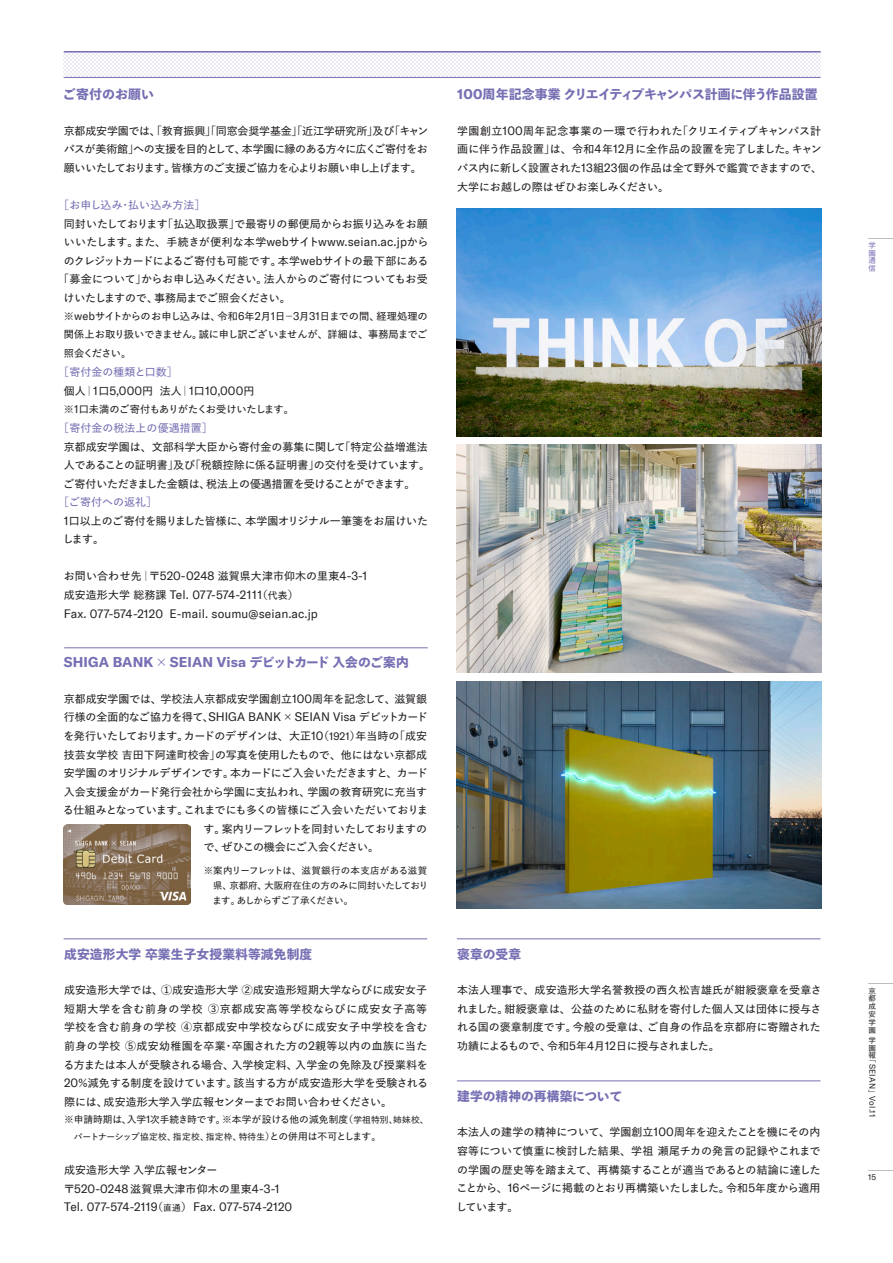
<style>
.page{position:relative;width:893px;height:1263px;background:#fff}
.page>*{position:absolute;margin:0;border:0;box-sizing:border-box;transform-origin:0 0}
.見出し{font:700 14.1px "GT America";letter-spacing:.01em;color:#756fb3}
.見出し-2{font:12.9px "Yu Gothic Std E";letter-spacing:-.005em;color:#756fb3}
.見出し-3{font:12.75px "Yu Gothic Std E";letter-spacing:.01em;color:#756fb3}
.t1{font:12px "GT America";letter-spacing:.01em;color:#231f20}
.t2{font:10.95px/18.6px "Yu Gothic Std D";letter-spacing:-.015em;color:#231f20;text-align:justify}
.t3{font:10.95px "Yu Gothic Std D";letter-spacing:-.04em;color:#231f20}
.t4{font:10.95px "Yu Gothic Std D";letter-spacing:.01em;color:#756fb3}
.t5{font:10.95px "Yu Gothic Std D";letter-spacing:.01em;color:#231f20}
.t6{font:10.95px "Yu Gothic Std D";letter-spacing:-.065em;color:#231f20}
.t7{font:10.95px "Yu Gothic Std D";letter-spacing:-.05em;color:#231f20}
.t8{font:10.95px "Yu Gothic Std D";letter-spacing:-.045em;color:#231f20}
.t9{font:10.2px/18.6px "Yu Gothic Std D";letter-spacing:-.015em;color:#231f20;text-align:justify}
.t10{font:9.75px "Yu Gothic Std D";letter-spacing:-.01em;color:#231f20}
.t11{font:9.45px/15px "Yu Gothic Std D";letter-spacing:-.015em;color:#231f20;text-align:justify}
.t12{font:8.7px "Yu Gothic Std D";letter-spacing:.01em;color:#231f20}
.t13{font:8.25px "GT America";letter-spacing:.035em;color:#231f20}
.t14{font:7.5px/7.8px "Yu Gothic Std D";color:#231f20;text-align:justify}
.t15{font:7.5px/7.8px "Yu Gothic Std D";color:#756fb3;text-align:justify}
.t16{font:7.5px "Yu Gothic Std D";color:#231f20;scale:5.5 1}
.s1{font-family:"GT America";font-size:12px}
.s2{font-family:"GT America";font-size:11.25px}
.s3{font-family:"Yu Gothic Std D";font-size:10.95px}
.s4{font-family:"Yu Gothic Std D";font-size:9.9px}
.s5{font-family:"Yu Gothic Std E";font-weight:400;font-size:12.75px}
.s6{font-family:"GT America";font-size:10.8px}
.s7{font-size:8.7px}
.s8{font-size:9.75px}
.s9{font-family:"Yu Gothic Std D";font-size:8.7px}
.s10{font-family:"GT America";font-weight:700;font-size:14.1px}
</style>
<div class="page">
<img style="left:64px;top:824px;width:127px;height:80px">
<div style="left:64px;top:52px;width:757px;height:25px;background:linear-gradient(to right,#f5f5f9,#f5f5f9)"></div>
<hr style="left:64px;top:77px;width:757px;height:1px;background:#756fb3">
<hr style="left:64px;top:51px;width:757px;height:2px;background:#756fb3">
<hr style="left:64px;top:938px;width:363px;height:1px;background:#756fb3">
<hr style="left:457px;top:938px;width:363px;height:1px;background:#756fb3">
<hr style="left:457px;top:1081px;width:363px;height:1px;background:#756fb3">
<hr style="left:64px;top:647px;width:364px;height:1px;background:#756fb3">
<img style="left:457px;top:209px;width:364px;height:227px">
<img style="left:457px;top:445px;width:364px;height:227px">
<img style="left:457px;top:681px;width:364px;height:228px">
<p class="見出し-2" style="left:63px;top:85px;width:92px">ご寄付のお願い</p>
<p class="t2" style="left:64px;top:121px;width:366px">京都成安学園では、「教育振興」「同窓会奨学基金」「近江学研究所」及び「キャンパスが美術館」への支援を目的として、本学園に縁のある方々に広くご寄付をお願いいたしております。皆様方のご支援ご協力を心よりお願い申し上げます。</p>
<p class="t4" style="left:58px;top:197px;width:149px">［お申し込み・払い込み方法］</p>
<p class="t2" style="left:64px;top:214px;width:365px">同封いたしております「払込取扱票」で最寄りの郵便局からお振り込みをお願</p>
<p class="t2" style="left:64px;top:232px;width:366px">いいたします。また、手続きが便利な本学<span class="s1">web</span>サイト<span class="s1">www.seian.ac.jp</span>から</p>
<p class="t7" style="left:64px;top:253px;width:366px">のクレジットカードによるご寄付も可能です。本学<span class="s1">web</span>サイトの最下部にある</p>
<p class="t2" style="left:58px;top:270px;width:371px">「募金について」からお申し込みください。法人からのご寄付についてもお受</p>
<p class="t3" style="left:64px;top:290px;width:229px">けいたしますので、事務局までご照会ください。</p>
<p class="t9" style="left:64px;top:306px;width:365px">※<span class="s2">web</span>サイトからのお申し込みは、令和<span class="s2">6</span>年<span class="s2">2</span>月<span class="s2">1</span>日－<span class="s2">3</span>月<span class="s2">31</span>日までの間、経理処理の関係上お取り扱いできません。誠に申し訳ございませんが、詳細は、事務局までご照会ください。</p>
<p class="t4" style="left:58px;top:364px;width:121px">［寄付金の種類と口数］</p>
<p class="t1" style="left:64px;top:383px;width:192px"><span class="s3">個人｜</span>1<span class="s3">口</span>5,000<span class="s3">円 法人｜</span>1<span class="s3">口</span>10,000<span class="s3">円</span></p>
<p class="t9" style="left:64px;top:399px;width:232px">※<span class="s2">1</span>口未満のご寄付もありがたくお受けいたします。</p>
<p class="t4" style="left:58px;top:420px;width:156px">［寄付金の税法上の優遇措置］</p>
<p class="t2" style="left:63px;top:437px;width:368px;text-align:left">京都成安学園は、文部科学大臣から寄付金の募集に関して「特定公益増進法人であることの証明書」及び「税額控除に係る証明書」の交付を受けています。ご寄付いただきました金額は、税法上の優遇措置を受けることができます。</p>
<p class="t4" style="left:58px;top:494px;width:100px">［ご寄付への返礼］</p>
<p class="t2" style="left:63px;top:511px;width:367px"><span class="s1">1</span>口以上のご寄付を賜りました皆様に、本学園オリジナル一筆箋をお届けいたします。</p>
<p class="t5" style="left:64px;top:568px;width:305px">お問い合わせ先｜〒<span class="s1">520-0248</span> 滋賀県大津市仰木の里東<span class="s1">4-3-1</span></p>
<p class="t1" style="left:64px;top:588px;width:236px"><span class="s3">成安造形大学総務課</span> Tel. 077-574-2111<span class="s3">（</span><span class="s4">代表</span><span class="s3">）</span></p>
<p class="t1" style="left:64px;top:606px;width:256px">Fax. 077-574-2120 E-mail. soumu@seian.ac.jp</p>
<p class="見出し" style="left:64px;top:653px;width:346px">SHIGA BANK <span class="s5">×</span> SEIAN Visa <span class="s5">デビットカード入会のご案内</span></p>
<p class="t2" style="left:64px;top:689px;width:365px">京都成安学園では、学校法人京都成安学園創立<span class="s1">100</span>周年を記念して、滋賀銀</p>
<p class="t3" style="left:64px;top:709px;width:366px">行様の全面的なご協力を得て、<span class="s1">SHIGA BANK</span> × <span class="s1">SEIAN Visa</span> デビットカード</p>
<p class="t2" style="left:63px;top:726px;width:365px">を発行いたしております。カードのデザインは、大正<span class="s1">10</span>（<span class="s6">1921</span>）年当時の「成安</p>
<p class="t2" style="left:64px;top:745px;width:365px">技芸女学校吉田下阿達町校舎」の写真を使用したもので、他にはない京都成</p>
<p class="t3" style="left:64px;top:765px;width:366px">安学園のオリジナルデザインです。本カードにご入会いただきますと、カード</p>
<p class="t2" style="left:64px;top:782px;width:365px">入会支援金がカード発行会社から学園に支払われ、学園の教育研究に充当す</p>
<p class="t8" style="left:63px;top:802px;width:367px">る仕組みとなっています。これまでにも多くの皆様にご入会いただいておりま</p>
<p class="t6" style="left:204px;top:821px;width:225px">す。案内リーフレットを同封いたしておりますの</p>
<p class="t6" style="left:203px;top:839px;width:177px">で、ぜひこの機会にご入会ください。</p>
<p class="t11" style="left:213px;top:862px;width:217px;text-indent:-9px">※案内リーフレットは、滋賀銀行の本支店がある滋賀県、京都府、大阪府在住の方のみに同封いたしております。あしからずご了承ください。</p>
<p class="見出し-3" style="left:64px;top:944px;width:250px">成安造形大学卒業生子女授業料等減免制度</p>
<p class="t2" style="left:63px;top:980px;width:366px">成安造形大学では、①成安造形大学 ②成安造形短期大学ならびに成安女子短期大学を含む前身の学校 ③京都成安高等学校ならびに成安女子高等学校を含む前身の学校 ④京都成安中学校ならびに成安女子中学校を含む前身の学校 ⑤成安幼稚園を卒業・卒園された方の<span class="s1">2</span>親等以内の血族に当たる方または本人が受験される場合、入学検定料、入学金の免除及び授業料を<span class="s1">20</span>％減免する制度を設けています。該当する方が成安造形大学を受験される際には、成安造形大学入学広報センターまでお問い合わせください。</p>
<p class="t10" style="left:64px;top:1112px;width:366px">※申請時期は、入学<span class="s6">1</span>次手続き時です。※本学が設ける他の減免制度（<span class="s7">学祖特別、姉妹校、</span></p>
<p class="t12" style="left:74px;top:1130px;width:309px">パートナーシップ協定校、指定校、指定枠、特待生<span class="s8">）との併用は不可とします。</span></p>
<p class="t5" style="left:64px;top:1162px;width:155px">成安造形大学入学広報センター</p>
<p class="t1" style="left:64px;top:1181px;width:217px"><span class="s3">〒</span>520-0248 <span class="s3">滋賀県大津市仰木の里東</span>4-3-1</p>
<p class="t1" style="left:64px;top:1200px;width:230px">Tel. 077-574-2119<span class="s3">（</span><span class="s9">直通</span><span class="s3">）</span> Fax. 077-574-2120</p>
<p class="見出し-2" style="left:457px;top:85px;width:362px"><span class="s10">100</span>周年記念事業クリエイティブキャンパス計画に伴う作品設置</p>
<p class="t2" style="left:457px;top:121px;width:366px">学園創立<span class="s1">100</span>周年記念事業の一環で行われた「クリエイティブキャンパス計画に伴う作品設置」は、令和<span class="s1">4</span>年<span class="s1">12</span>月に全作品の設置を完了しました。キャンパス内に新しく設置された<span class="s1">13</span>組<span class="s1">23</span>個の作品は全て野外で鑑賞できますので、大学にお越しの際はぜひお楽しみください。</p>
<p class="見出し-3" style="left:457px;top:944px;width:66px">褒章の受章</p>
<p class="t2" style="left:457px;top:980px;width:366px">本法人理事で、成安造形大学名誉教授の西久松吉雄氏が紺綬褒章を受章されました。紺綬褒章は、公益のために私財を寄付した個人又は団体に授与される国の褒章制度です。今般の受章は、ご自身の作品を京都府に寄贈された功績によるもので、令和<span class="s1">5</span>年<span class="s1">4</span>月<span class="s1">12</span>日に授与されました。</p>
<p class="見出し-3" style="left:457px;top:1086px;width:167px">建学の精神の再構築について</p>
<p class="t2" style="left:456px;top:1122px;width:366px">本法人の建学の精神について、学園創立<span class="s1">100</span>周年を迎えたことを機にその内容等について慎重に検討した結果、学祖瀬尾チカの発言の記録やこれまでの学園の歴史等を踏まえて、再構築することが適当であるとの結論に達したことから、<span class="s1">16</span>ページに掲載のとおり再構築いたしました。令和<span class="s1">5</span>年度から適用しています。</p>
<p class="t15" style="left:868px;top:241px;width:9px">学園通信</p>
<p class="t16" style="left:867px;top:978px;width:9px">｜</p>
<p class="t14" style="left:868px;top:986px;width:9px">京都成安学園</p>
<p class="t14" style="left:868px;top:1036px;width:9px">学園報</p>
<p class="t14" style="left:868px;top:1055px;width:9px">「</p>
<p class="t13" style="left:877px;top:1064px;width:27px;rotate:90deg">SEIAN</p>
<p class="t14" style="left:868px;top:1089px;width:8px">」</p>
<p class="t13" style="left:877px;top:1096px;width:23px;rotate:90deg">Vol.11</p>
<p class="t16" style="left:867px;top:1165px;width:9px">｜</p>
<p class="t13" style="left:868px;top:1172px;width:9px">15</p>
</div>
